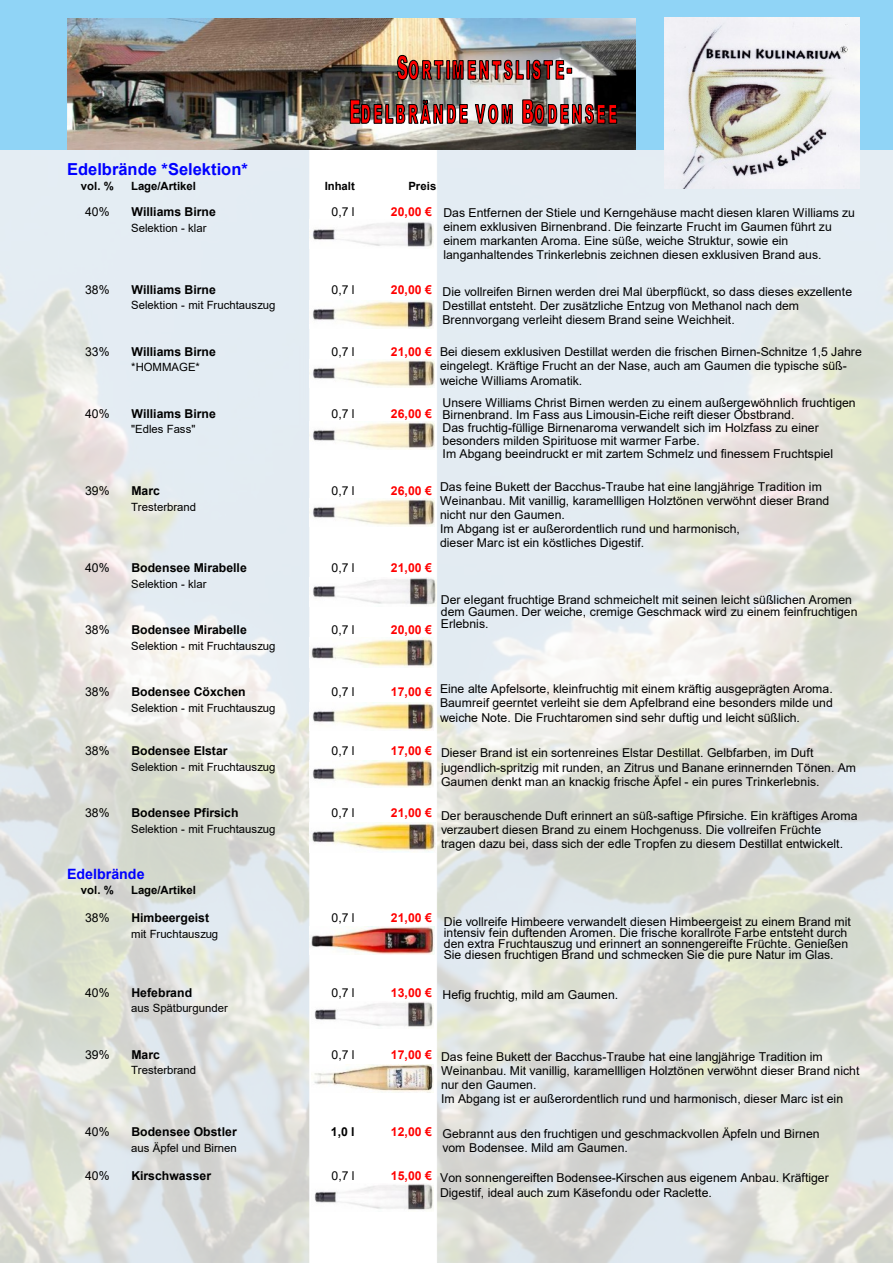
<style>
.page{position:relative;width:893px;height:1263px;background:#fff}
.page>*{position:absolute;margin:0;border:0;box-sizing:border-box;transform-origin:0 0}
.t1{font:700 16.5px "Arial";color:#00f}
.t2{font:700 14.25px "Arial";color:#00f}
.t3{font:12.3px/14.1px "Arial";color:#000}
.t4{font:700 12.3px "Arial";color:#000}
.t5{font:700 12.3px "Arial";color:#f00}
.t6{font:11.4px "Arial";color:#000}
.t7{font:700 11.4px "Arial";color:#000}
</style>
<div class="page">
<img style="left:0;top:149px;width:893px;height:1114px">
<div style="left:0;top:0;width:893px;height:149px;background:#90d4f6"></div>
<img style="left:67px;top:18px;width:568px;height:131px">
<img style="left:397px;top:52px;width:175px;height:28px">
<svg style="left:350px;top:99px;width:118px;height:25px;background:#924c49"></svg>
<svg style="left:475px;top:97px;width:38px;height:27px"></svg>
<svg style="left:522px;top:99px;width:95px;height:25px;background:#8a3f3e"></svg>
<img style="left:310px;top:637px;width:124px;height:30px">
<img style="left:310px;top:822px;width:125px;height:30px">
<img style="left:310px;top:219px;width:124px;height:30px">
<img style="left:310px;top:301px;width:124px;height:28px">
<img style="left:310px;top:703px;width:124px;height:28px">
<img style="left:310px;top:760px;width:124px;height:28px">
<img style="left:310px;top:577px;width:126px;height:29px">
<img style="left:310px;top:926px;width:125px;height:28px">
<img style="left:311px;top:1064px;width:123px;height:28px">
<img style="left:311px;top:1001px;width:123px;height:28px">
<img style="left:311px;top:1184px;width:123px;height:27px">
<img style="left:310px;top:421px;width:125px;height:28px">
<img style="left:310px;top:359px;width:125px;height:28px">
<img style="left:310px;top:499px;width:125px;height:28px">
<img style="left:665px;top:17px;width:195px;height:171px">
<h1 class="t1" style="left:67px;top:163px;width:182px">Edelbrände *Selektion*</h1>
<p class="t7" style="left:81px;top:181px;width:34px">vol. %</p>
<p class="t7" style="left:131px;top:181px;width:66px">Lage/Artikel</p>
<p class="t7" style="left:325px;top:181px;width:32px">Inhalt</p>
<p class="t7" style="left:408px;top:181px;width:29px">Preis</p>
<p class="t3" style="left:85px;top:206px;width:26px">40%</p>
<p class="t4" style="left:131px;top:207px;width:86px">Williams Birne</p>
<p class="t3" style="left:332px;top:206px;width:25px">0,7 l</p>
<p class="t5" style="left:391px;top:207px;width:43px">20,00 €</p>
<p class="t6" style="left:131px;top:224px;width:77px">Selektion - klar</p>
<p class="t3" style="left:443px;top:207px;width:413px">Das Entfernen der Stiele und Kerngehäuse macht diesen klaren Williams zu einem exklusiven Birnenbrand. Die feinzarte Frucht im Gaumen führt zu einem markanten Aroma. Eine süße, weiche Struktur, sowie ein langanhaltendes Trinkerlebnis zeichnen diesen exklusiven Brand aus.</p>
<p class="t3" style="left:85px;top:284px;width:26px">38%</p>
<p class="t4" style="left:131px;top:285px;width:86px">Williams Birne</p>
<p class="t3" style="left:332px;top:284px;width:25px">0,7 l</p>
<p class="t5" style="left:391px;top:285px;width:43px">20,00 €</p>
<p class="t6" style="left:131px;top:301px;width:146px">Selektion - mit Fruchtauszug</p>
<p class="t3" style="left:85px;top:345px;width:26px">33%</p>
<p class="t4" style="left:131px;top:347px;width:86px">Williams Birne</p>
<p class="t3" style="left:332px;top:345px;width:25px">0,7 l</p>
<p class="t5" style="left:391px;top:347px;width:43px">21,00 €</p>
<p class="t6" style="left:131px;top:363px;width:70px">*HOMMAGE*</p>
<p class="t3" style="left:85px;top:407px;width:26px">40%</p>
<p class="t4" style="left:131px;top:409px;width:86px">Williams Birne</p>
<p class="t3" style="left:332px;top:407px;width:25px">0,7 l</p>
<p class="t5" style="left:391px;top:409px;width:43px">26,00 €</p>
<p class="t6" style="left:131px;top:425px;width:66px">"Edles Fass"</p>
<p class="t3" style="left:443px;top:285px;width:411px">Die vollreifen Birnen werden drei Mal überpflückt, so dass dieses exzellente<br>Destillat entsteht. Der zusätzliche Entzug von Methanol nach dem<br>Brennvorgang verleiht diesem Brand seine Weichheit.</p>
<p class="t3" style="left:440px;top:346px;width:423px">Bei diesem exklusiven Destillat werden die frischen Birnen-Schnitze 1,5 Jahre eingelegt. Kräftige Frucht an der Nase, auch am Gaumen die typische süß&shy;weiche Williams Aromatik.</p>
<p class="t3" style="left:443px;top:397px;width:415px;line-height:12.8px">Unsere Williams Christ Birnen werden zu einem außergewöhnlich fruchtigen Birnenbrand. Im Fass aus Limousin-Eiche reift dieser Obstbrand.<br>Das fruchtig-füllige Birnenaroma verwandelt sich im Holzfass zu einer besonders milden Spirituose mit warmer Farbe.<br>Im Abgang beeindruckt er mit zartem Schmelz und finessem Fruchtspiel</p>
<p class="t3" style="left:85px;top:485px;width:26px">39%</p>
<p class="t4" style="left:131px;top:486px;width:30px">Marc</p>
<p class="t3" style="left:332px;top:485px;width:25px">0,7 l</p>
<p class="t5" style="left:391px;top:486px;width:42px">26,00 €</p>
<p class="t6" style="left:131px;top:502px;width:67px">Tresterbrand</p>
<p class="t3" style="left:85px;top:562px;width:26px">40%</p>
<p class="t4" style="left:131px;top:563px;width:117px">Bodensee Mirabelle</p>
<p class="t3" style="left:332px;top:562px;width:25px">0,7 l</p>
<p class="t5" style="left:391px;top:563px;width:43px">21,00 €</p>
<p class="t6" style="left:131px;top:580px;width:77px">Selektion - klar</p>
<p class="t3" style="left:85px;top:624px;width:26px">38%</p>
<p class="t4" style="left:131px;top:625px;width:117px">Bodensee Mirabelle</p>
<p class="t3" style="left:332px;top:624px;width:25px">0,7 l</p>
<p class="t5" style="left:391px;top:625px;width:43px">20,00 €</p>
<p class="t6" style="left:131px;top:641px;width:146px">Selektion - mit Fruchtauszug</p>
<p class="t3" style="left:85px;top:686px;width:26px">38%</p>
<p class="t4" style="left:131px;top:687px;width:116px">Bodensee Cöxchen</p>
<p class="t3" style="left:332px;top:686px;width:25px">0,7 l</p>
<p class="t5" style="left:391px;top:687px;width:43px">17,00 €</p>
<p class="t6" style="left:131px;top:703px;width:146px">Selektion - mit Fruchtauszug</p>
<p class="t3" style="left:85px;top:745px;width:26px">38%</p>
<p class="t4" style="left:131px;top:746px;width:98px">Bodensee Elstar</p>
<p class="t3" style="left:332px;top:745px;width:25px">0,7 l</p>
<p class="t5" style="left:391px;top:746px;width:43px">17,00 €</p>
<p class="t6" style="left:131px;top:762px;width:146px">Selektion - mit Fruchtauszug</p>
<p class="t3" style="left:85px;top:807px;width:26px">38%</p>
<p class="t4" style="left:131px;top:808px;width:109px">Bodensee Pfirsich</p>
<p class="t3" style="left:332px;top:807px;width:25px">0,7 l</p>
<p class="t5" style="left:391px;top:808px;width:42px">21,00 €</p>
<p class="t6" style="left:131px;top:824px;width:146px">Selektion - mit Fruchtauszug</p>
<p class="t2" style="left:67px;top:868px;width:79px">Edelbrände</p>
<p class="t7" style="left:81px;top:886px;width:34px">vol. %</p>
<p class="t7" style="left:131px;top:886px;width:66px">Lage/Artikel</p>
<p class="t3" style="left:85px;top:912px;width:26px">38%</p>
<p class="t4" style="left:131px;top:913px;width:79px">Himbeergeist</p>
<p class="t3" style="left:332px;top:912px;width:25px">0,7 l</p>
<p class="t5" style="left:391px;top:913px;width:42px">21,00 €</p>
<p class="t6" style="left:131px;top:929px;width:89px">mit Fruchtauszug</p>
<p class="t3" style="left:440px;top:480px;width:391px">Das feine Bukett der Bacchus-Traube hat eine langjährige Tradition im Weinanbau. Mit vanillig, karamellligen Holztönen verwöhnt dieser Brand nicht nur den Gaumen.<br>Im Abgang ist er außerordentlich rund und harmonisch,<br>dieser Marc ist ein köstliches Digestif.</p>
<p class="t3" style="left:441px;top:594px;width:418px;line-height:12.3px">Der elegant fruchtige Brand schmeichelt mit seinen leicht süßlichen Aromen dem Gaumen. Der weiche, cremige Geschmack wird zu einem feinfruchtigen<br>Erlebnis.</p>
<p class="t3" style="left:440px;top:683px;width:394px;text-align:justify">Eine alte Apfelsorte, kleinfruchtig mit einem kräftig ausgeprägten Aroma.<br>Baumreif geerntet verleiht sie dem Apfelbrand eine besonders milde und weiche Note. Die Fruchtaromen sind sehr duftig und leicht süßlich.</p>
<p class="t3" style="left:441px;top:747px;width:416px">Dieser Brand ist ein sortenreines Elstar Destillat. Gelbfarben, im Duft jugendlich-spritzig mit runden, an Zitrus und Banane erinnernden Tönen. Am<br>Gaumen denkt man an knackig frische Äpfel - ein pures Trinkerlebnis.</p>
<p class="t3" style="left:441px;top:810px;width:418px">Der berauschende Duft erinnert an süß-saftige Pfirsiche. Ein kräftiges Aroma verzaubert diesen Brand zu einem Hochgenuss. Die vollreifen Früchte tragen dazu bei, dass sich der edle Tropfen zu diesem Destillat entwickelt.</p>
<p class="t3" style="left:444px;top:917px;width:408px;line-height:11.2px">Die vollreife Himbeere verwandelt diesen Himbeergeist zu einem Brand mit intensiv fein duftenden Aromen. Die frische korallrote Farbe entsteht durch den extra Fruchtauszug und erinnert an sonnengereifte Früchte. Genießen Sie diesen fruchtigen Brand und schmecken Sie die pure Natur im Glas.</p>
<p class="t3" style="left:85px;top:986px;width:26px">40%</p>
<p class="t4" style="left:131px;top:988px;width:62px">Hefebrand</p>
<p class="t3" style="left:332px;top:986px;width:25px">0,7 l</p>
<p class="t5" style="left:391px;top:988px;width:43px">13,00 €</p>
<p class="t6" style="left:131px;top:1004px;width:98px">aus Spätburgunder</p>
<p class="t3" style="left:85px;top:1048px;width:26px">39%</p>
<p class="t4" style="left:131px;top:1050px;width:30px">Marc</p>
<p class="t3" style="left:332px;top:1048px;width:25px">0,7 l</p>
<p class="t5" style="left:391px;top:1050px;width:42px">17,00 €</p>
<p class="t6" style="left:131px;top:1066px;width:67px">Tresterbrand</p>
<p class="t3" style="left:85px;top:1126px;width:26px">40%</p>
<p class="t4" style="left:131px;top:1127px;width:107px">Bodensee Obstler</p>
<p class="t4" style="left:331px;top:1127px;width:25px">1,0 l</p>
<p class="t5" style="left:391px;top:1127px;width:43px">12,00 €</p>
<p class="t6" style="left:131px;top:1143px;width:107px">aus Äpfel und Birnen</p>
<p class="t3" style="left:85px;top:1169px;width:26px">40%</p>
<p class="t4" style="left:131px;top:1171px;width:81px">Kirschwasser</p>
<p class="t3" style="left:332px;top:1169px;width:25px">0,7 l</p>
<p class="t5" style="left:391px;top:1171px;width:42px">15,00 €</p>
<p class="t3" style="left:443px;top:988px;width:177px">Hefig fruchtig, mild am Gaumen.</p>
<p class="t3" style="left:441px;top:1050px;width:420px">Das feine Bukett der Bacchus-Traube hat eine langjährige Tradition im Weinanbau. Mit vanillig, karamellligen Holztönen verwöhnt dieser Brand nicht nur den Gaumen.<br>Im Abgang ist er außerordentlich rund und harmonisch, dieser Marc ist ein</p>
<p class="t3" style="left:443px;top:1128px;width:379px">Gebrannt aus den fruchtigen und geschmackvollen Äpfeln und Birnen vom Bodensee. Mild am Gaumen.</p>
<p class="t3" style="left:440px;top:1172px;width:390px">Von sonnengereiften Bodensee-Kirschen aus eigenem Anbau. Kräftiger<br>Digestif, ideal auch zum Käsefondu oder Raclette.</p>
</div>
